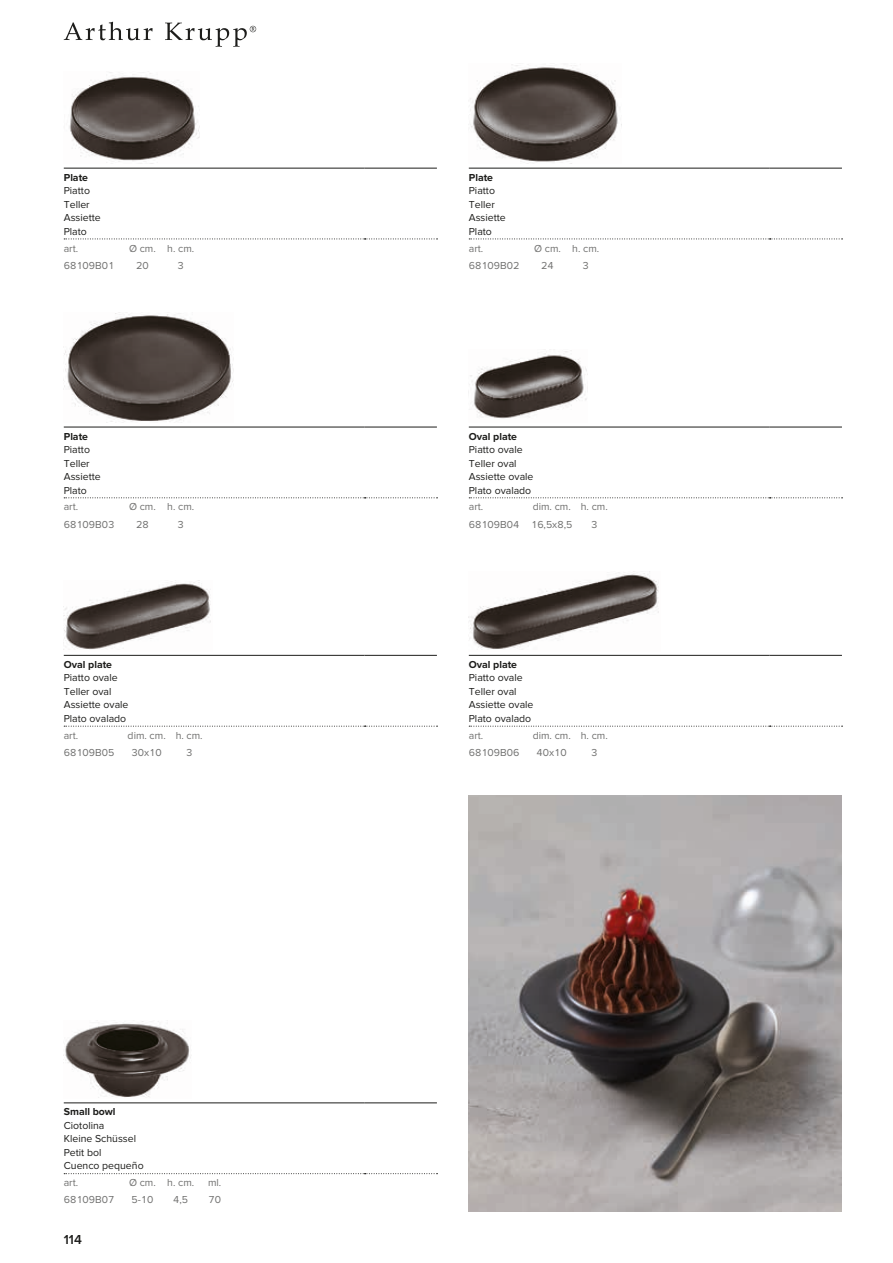
<style>
.page{position:relative;width:893px;height:1263px;background:#fff}
.page>*{position:absolute;margin:0;border:0;box-sizing:border-box;transform-origin:0 0}
.t1{font:600 13.5px "Proxima Nova";color:#1d1d1b}
.t2{font:10.5px/13.5px "Proxima Nova";color:#1d1d1b}
.t3{font:10.5px/17.1px "Proxima Nova";color:#70706f}
.t4{font:700 10.5px "Proxima Nova";color:#1d1d1b}
</style>
<div class="page">
<svg style="left:64px;top:22px;width:89px;height:18px"></svg>
<svg style="left:165px;top:23px;width:91px;height:24px"></svg>
<hr style="left:64px;top:168px;width:301px;height:1px;background:#1d1d1b">
<hr style="left:365px;top:168px;width:72px;height:1px;background:#1d1d1b">
<svg style="left:64px;top:239px;width:374px;height:1px"></svg>
<img style="left:69px;top:72px;width:131px;height:92px">
<hr style="left:469px;top:168px;width:301px;height:1px;background:#1d1d1b">
<hr style="left:770px;top:168px;width:72px;height:1px;background:#1d1d1b">
<svg style="left:469px;top:239px;width:374px;height:1px"></svg>
<img style="left:470px;top:64px;width:152px;height:100px">
<hr style="left:64px;top:427px;width:301px;height:1px;background:#1d1d1b">
<hr style="left:365px;top:427px;width:72px;height:1px;background:#1d1d1b">
<svg style="left:64px;top:497px;width:374px;height:1px"></svg>
<img style="left:64px;top:312px;width:170px;height:111px">
<hr style="left:469px;top:427px;width:301px;height:1px;background:#1d1d1b">
<hr style="left:770px;top:427px;width:72px;height:1px;background:#1d1d1b">
<svg style="left:469px;top:497px;width:374px;height:1px"></svg>
<img style="left:469px;top:350px;width:119px;height:69px">
<hr style="left:64px;top:655px;width:301px;height:1px;background:#1d1d1b">
<hr style="left:365px;top:655px;width:72px;height:1px;background:#1d1d1b">
<svg style="left:64px;top:726px;width:374px;height:1px"></svg>
<img style="left:64px;top:580px;width:147px;height:70px">
<hr style="left:469px;top:655px;width:301px;height:1px;background:#1d1d1b">
<hr style="left:770px;top:655px;width:72px;height:1px;background:#1d1d1b">
<svg style="left:469px;top:726px;width:374px;height:1px"></svg>
<img style="left:469px;top:571px;width:190px;height:79px">
<hr style="left:64px;top:1102px;width:301px;height:1px;background:#1d1d1b">
<hr style="left:365px;top:1102px;width:72px;height:1px;background:#1d1d1b">
<svg style="left:64px;top:1173px;width:374px;height:1px"></svg>
<img style="left:65px;top:1021px;width:126px;height:77px">
<img style="left:469px;top:795px;width:373px;height:417px">
<p class="t4" style="left:64px;top:171px;width:26px">Plate</p>
<p class="t2" style="left:64px;top:184px;width:39px">Piatto<br>Teller<br>Assiette<br>Plato</p>
<p class="t3" style="left:64px;top:240px;width:16px">art.</p>
<p class="t3" style="left:129px;top:240px;width:67px">Ø cm. h. cm.</p>
<p class="t3" style="left:64px;top:257px;width:52px">68109B01</p>
<p class="t3" style="left:136px;top:257px;width:14px">20</p>
<p class="t3" style="left:178px;top:257px;width:8px">3</p>
<p class="t4" style="left:64px;top:430px;width:26px">Plate</p>
<p class="t2" style="left:64px;top:443px;width:39px">Piatto<br>Teller<br>Assiette<br>Plato</p>
<p class="t3" style="left:64px;top:498px;width:16px">art.</p>
<p class="t3" style="left:129px;top:498px;width:67px">Ø cm. h. cm.</p>
<p class="t3" style="left:64px;top:516px;width:52px">68109B03</p>
<p class="t3" style="left:136px;top:516px;width:14px">28</p>
<p class="t3" style="left:178px;top:516px;width:8px">3</p>
<p class="t4" style="left:64px;top:658px;width:50px">Oval plate</p>
<p class="t2" style="left:64px;top:671px;width:66px">Piatto ovale<br>Teller oval<br>Assiette ovale<br>Plato ovalado</p>
<p class="t3" style="left:64px;top:727px;width:16px">art.</p>
<p class="t3" style="left:128px;top:727px;width:77px">dim. cm. h. cm.</p>
<p class="t3" style="left:64px;top:744px;width:52px">68109B05</p>
<p class="t3" style="left:132px;top:744px;width:32px">30x10</p>
<p class="t3" style="left:186px;top:744px;width:8px">3</p>
<p class="t4" style="left:64px;top:1106px;width:53px">Small bowl</p>
<p class="t2" style="left:64px;top:1119px;width:81px">Ciotolina<br>Kleine Schüssel<br>Petit bol<br>Cuenco pequeño</p>
<p class="t3" style="left:64px;top:1174px;width:16px">art.</p>
<p class="t3" style="left:129px;top:1174px;width:67px">Ø cm. h. cm.</p>
<p class="t3" style="left:208px;top:1174px;width:15px">ml.</p>
<p class="t3" style="left:64px;top:1191px;width:52px">68109B07</p>
<p class="t3" style="left:131px;top:1191px;width:23px">5-10</p>
<p class="t3" style="left:173px;top:1191px;width:16px">4,5</p>
<p class="t3" style="left:208px;top:1191px;width:14px">70</p>
<p class="t1" style="left:64px;top:1231px;width:20px">114</p>
<p class="t4" style="left:469px;top:171px;width:26px">Plate</p>
<p class="t2" style="left:469px;top:184px;width:39px">Piatto<br>Teller<br>Assiette<br>Plato</p>
<p class="t3" style="left:469px;top:240px;width:16px">art.</p>
<p class="t3" style="left:534px;top:240px;width:67px">Ø cm. h. cm.</p>
<p class="t3" style="left:469px;top:257px;width:52px">68109B02</p>
<p class="t3" style="left:541px;top:257px;width:14px">24</p>
<p class="t3" style="left:583px;top:257px;width:8px">3</p>
<p class="t4" style="left:469px;top:430px;width:50px">Oval plate</p>
<p class="t2" style="left:469px;top:443px;width:66px">Piatto ovale<br>Teller oval<br>Assiette ovale<br>Plato ovalado</p>
<p class="t3" style="left:469px;top:498px;width:16px">art.</p>
<p class="t3" style="left:469px;top:498px;width:140px;text-indent:64px">dim. cm. h. cm.<br>68109B04 16,5x8,5</p>
<p class="t3" style="left:591px;top:516px;width:8px">3</p>
<p class="t4" style="left:469px;top:658px;width:50px">Oval plate</p>
<p class="t2" style="left:469px;top:671px;width:66px">Piatto ovale<br>Teller oval<br>Assiette ovale<br>Plato ovalado</p>
<p class="t3" style="left:469px;top:727px;width:16px">art.</p>
<p class="t3" style="left:533px;top:727px;width:77px">dim. cm. h. cm.</p>
<p class="t3" style="left:469px;top:744px;width:52px">68109B06</p>
<p class="t3" style="left:537px;top:744px;width:32px">40x10</p>
<p class="t3" style="left:591px;top:744px;width:8px">3</p>
</div>
